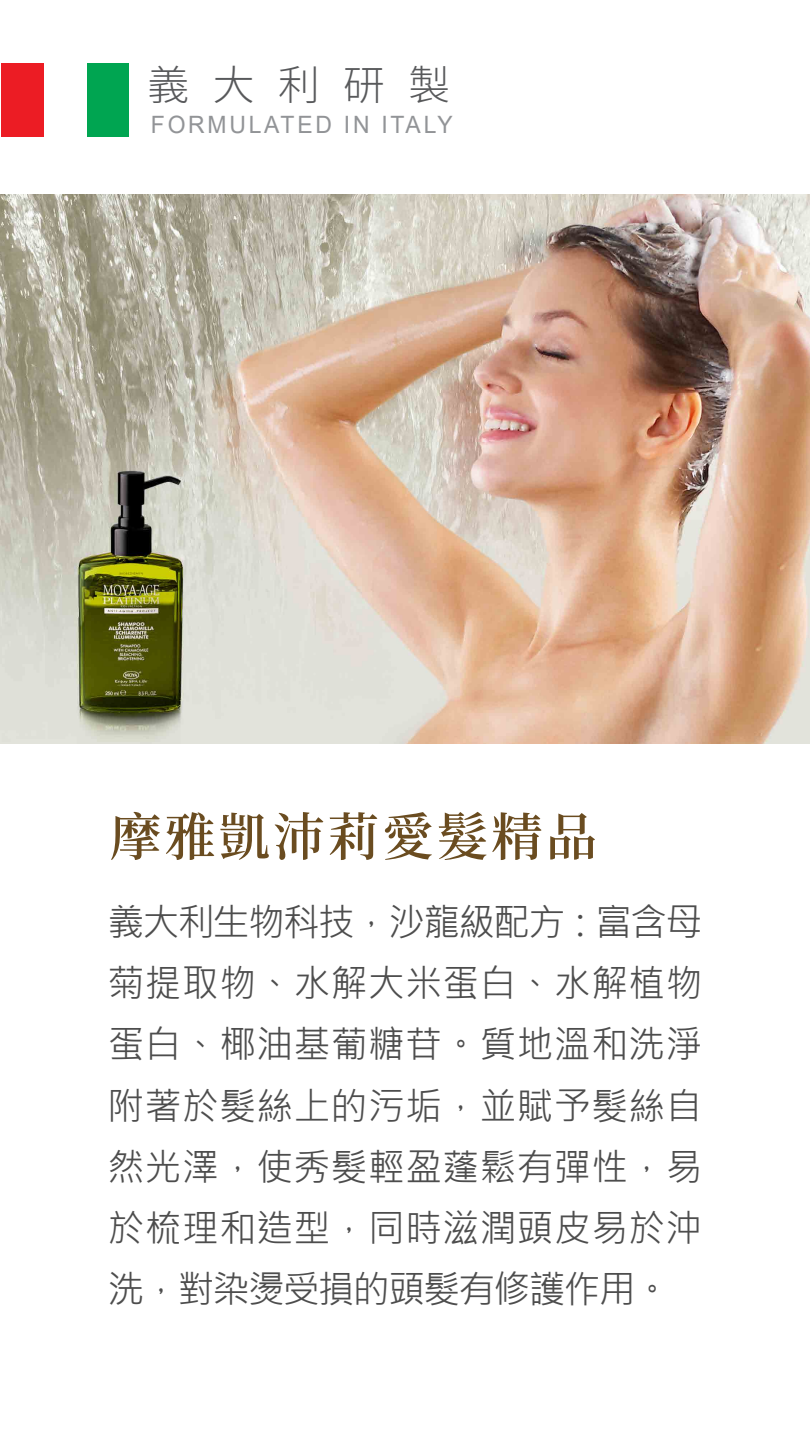
<style>
.page{position:relative;width:810px;height:1440px;background:#fff}
.page>*{position:absolute;margin:0;border:0;box-sizing:border-box;transform-origin:0 0}
.t1{font:600 51.38px "Source Han Serif SC";letter-spacing:.06em;color:#6a4c20}
.t2{font:300 41.17px "Source Han Sans SC";letter-spacing:.56em;color:#58595b}
.t3{font:37.65px/61.1px "Microsoft Jheng Hei";letter-spacing:.02em;color:#4d4d4d;text-align:justify}
.t4{font:23.92px "Arial";letter-spacing:.12em;color:#929497;scale:.96 1}
</style>
<div class="page">
<img style="left:0;top:194px;width:810px;height:550px">
<div style="left:87px;top:63px;width:42px;height:73px;background:#00a551"></div>
<div style="left:2px;top:63px;width:42px;height:73px;background:#ec1c24"></div>
<p class="t2" style="left:148px;top:61px;width:304px">義大利研製</p>
<p class="t4" style="left:151px;top:108px;width:316px">FORMULATED IN ITALY</p>
<h1 class="t1" style="left:110px;top:808px;width:489px">摩雅凱沛莉愛髮精品</h1>
<p class="t3" style="left:108px;top:892px;width:596px">義大利生物科技，沙龍級配方 : 富含母菊提取物、水解大米蛋白、水解植物蛋白、椰油基葡糖苷。質地溫和洗淨附著於髮絲上的污垢，並賦予髮絲自然光澤，使秀髮輕盈蓬鬆有彈性，易於梳理和造型，同時滋潤頭皮易於沖洗，對染燙受損的頭髮有修護作用。</p>
</div>
